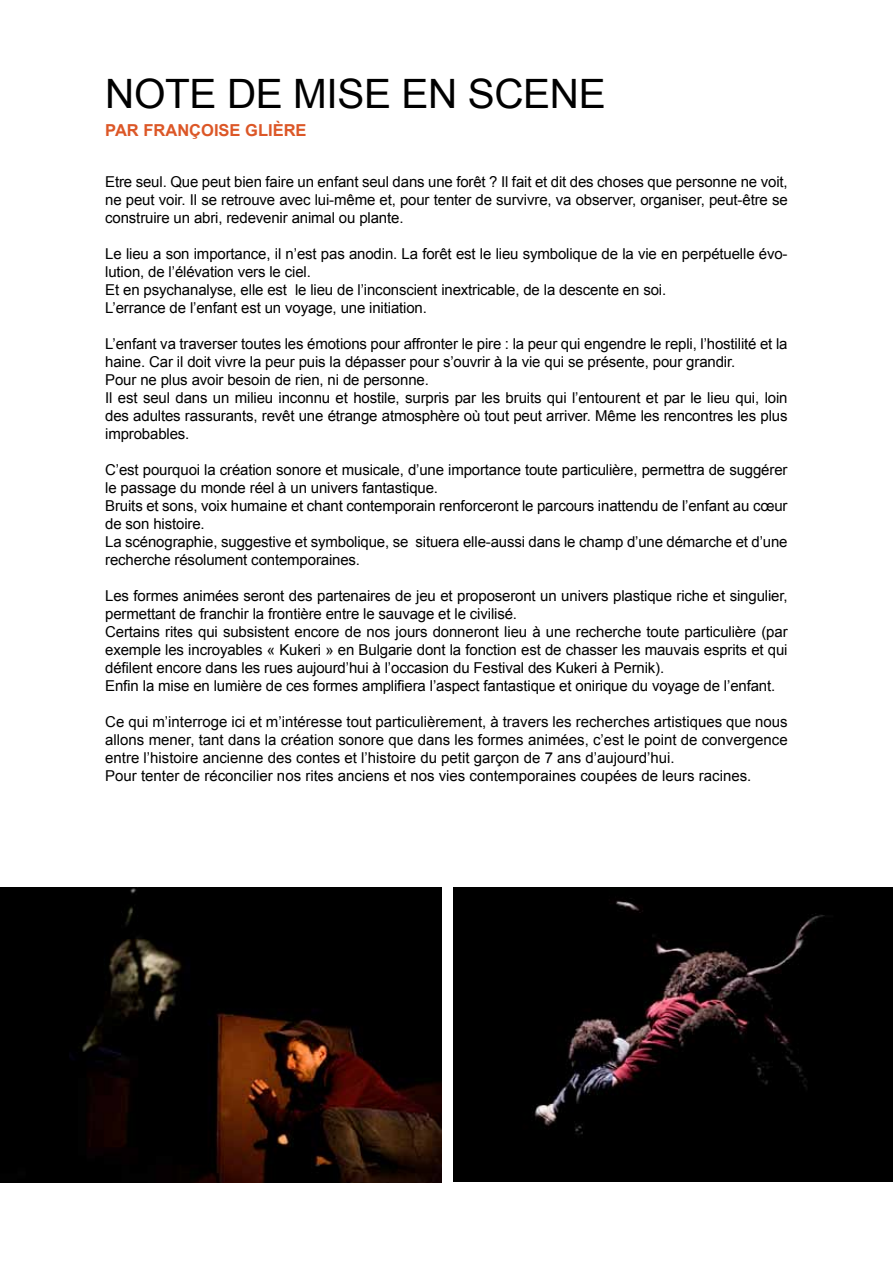
<style>
.page{position:relative;width:893px;height:1263px;background:#fff}
.page>*{position:absolute;margin:0;border:0;box-sizing:border-box;transform-origin:0 0}
.t1{font:40.5px "Arial";letter-spacing:-.01em;color:#000}
.t2{font:700 16.5px "Arial";color:#dc5727}
.t3{font:15px/18px "Arial";letter-spacing:-.01em;color:#000}
</style>
<div class="page">
<img style="left:453px;top:888px;width:439px;height:293px">
<img style="left:1px;top:888px;width:441px;height:294px">
<h1 class="t1" style="left:105px;top:67px;width:497px">NOTE DE MISE EN SCENE</h1>
<p class="t2" style="left:105px;top:120px;width:203px">PAR FRANÇOISE GLIÈRE</p>
<p class="t3" style="left:105px;top:173px;width:684px;text-align:justify">Etre seul. Que peut bien faire un enfant seul dans une forêt ? Il fait et dit des choses que personne ne voit, ne peut voir. Il se retrouve avec lui-même et, pour tenter de survivre, va observer, organiser, peut-être se construire un abri, redevenir animal ou plante.</p>
<p class="t3" style="left:105px;top:245px;width:684px">Le lieu a son importance, il n’est pas anodin. La forêt est le lieu symbolique de la vie en perpétuelle évo&shy;lution, de l’élévation vers le ciel.<br>Et en psychanalyse, elle est le lieu de l’inconscient inextricable, de la descente en soi.<br>L’errance de l’enfant est un voyage, une initiation.</p>
<p class="t3" style="left:105px;top:335px;width:684px">L’enfant va traverser toutes les émotions pour affronter le pire : la peur qui engendre le repli, l’hostilité et la haine. Car il doit vivre la peur puis la dépasser pour s’ouvrir à la vie qui se présente, pour grandir.<br>Pour ne plus avoir besoin de rien, ni de personne.<br>Il est seul dans un milieu inconnu et hostile, surpris par les bruits qui l’entourent et par le lieu qui, loin des adultes rassurants, revêt une étrange atmosphère où tout peut arriver. Même les rencontres les plus improbables.</p>
<p class="t3" style="left:105px;top:461px;width:684px">C’est pourquoi la création sonore et musicale, d’une importance toute particulière, permettra de suggérer le passage du monde réel à un univers fantastique.<br>Bruits et sons, voix humaine et chant contemporain renforceront le parcours inattendu de l’enfant au cœur de son histoire.<br>La scénographie, suggestive et symbolique, se situera elle-aussi dans le champ d’une démarche et d’une recherche résolument contemporaines.</p>
<p class="t3" style="left:105px;top:587px;width:684px">Les formes animées seront des partenaires de jeu et proposeront un univers plastique riche et singulier, permettant de franchir la frontière entre le sauvage et le civilisé.<br>Certains rites qui subsistent encore de nos jours donneront lieu à une recherche toute particulière (par exemple les incroyables « Kukeri » en Bulgarie dont la fonction est de chasser les mauvais esprits et qui défilent encore dans les rues aujourd’hui à l’occasion du Festival des Kukeri à Pernik).<br>Enfin la mise en lumière de ces formes amplifiera l’aspect fantastique et onirique du voyage de l’enfant.</p>
<p class="t3" style="left:105px;top:713px;width:684px">Ce qui m’interroge ici et m’intéresse tout particulièrement, à travers les recherches artistiques que nous allons mener, tant dans la création sonore que dans les formes animées, c’est le point de convergence entre l’histoire ancienne des contes et l’histoire du petit garçon de 7 ans d’aujourd’hui.<br>Pour tenter de réconcilier nos rites anciens et nos vies contemporaines coupées de leurs racines.</p>
</div>
